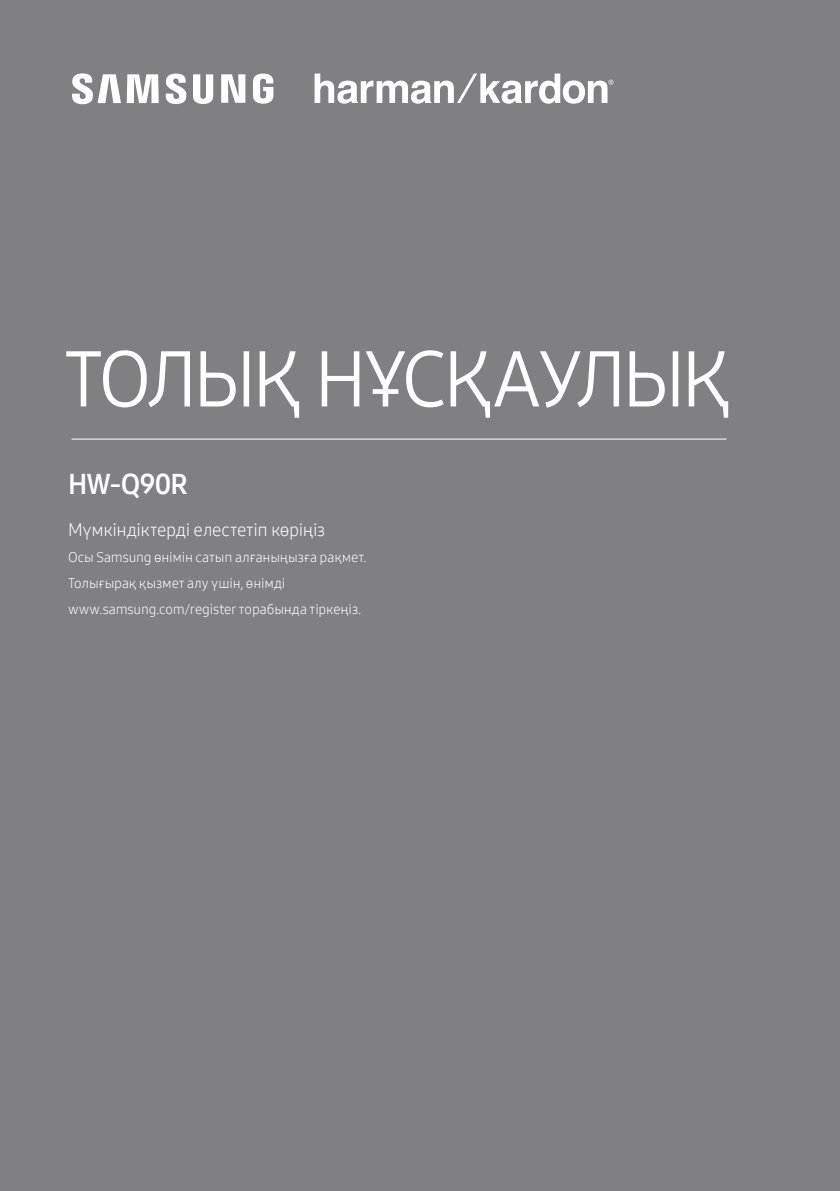
<style>
.page{position:relative;width:840px;height:1191px;background:#fff}
.page>*{position:absolute;margin:0;border:0;box-sizing:border-box;transform-origin:0 0}
.t1{font:78px "Samsung One 400";letter-spacing:-.055em;color:#fff}
.t2{font:28px "Samsung One 700";letter-spacing:-.035em;color:#fff}
.t3{font:18px "Samsung One 300";letter-spacing:-.02em;color:#fff}
.t4{font:14px/26px "Samsung One 300";letter-spacing:-.01em;color:#fff}
</style>
<div class="page">
<div style="left:0;top:0;width:839px;height:1191px;background:#808083"></div>
<svg style="left:166px;top:74px;width:20px;height:30px"></svg>
<svg style="left:221px;top:74px;width:24px;height:29px"></svg>
<svg style="left:72px;top:73px;width:49px;height:31px"></svg>
<svg style="left:127px;top:74px;width:32px;height:29px"></svg>
<svg style="left:193px;top:74px;width:20px;height:30px"></svg>
<svg style="left:253px;top:74px;width:20px;height:30px"></svg>
<svg style="left:314px;top:74px;width:299px;height:30px"></svg>
<hr style="left:71px;top:438px;width:655px;height:1px;background:#fff">
<h1 class="t1" style="left:64px;top:327px;width:668px">ТОЛЫҚ НҰСҚАУЛЫҚ</h1>
<h2 class="t2" style="left:68px;top:465px;width:121px">HW-Q90R</h2>
<p class="t3" style="left:68px;top:517px;width:258px">Мүмкіндіктерді елестетіп көріңіз</p>
<p class="t4" style="left:68px;top:543px;width:300px">Осы Samsung өнімін сатып алғаныңызға рақмет.<br>Толығырақ қызмет алу үшін, өнімді www.samsung.com/register торабында тіркеңіз.</p>
</div>
